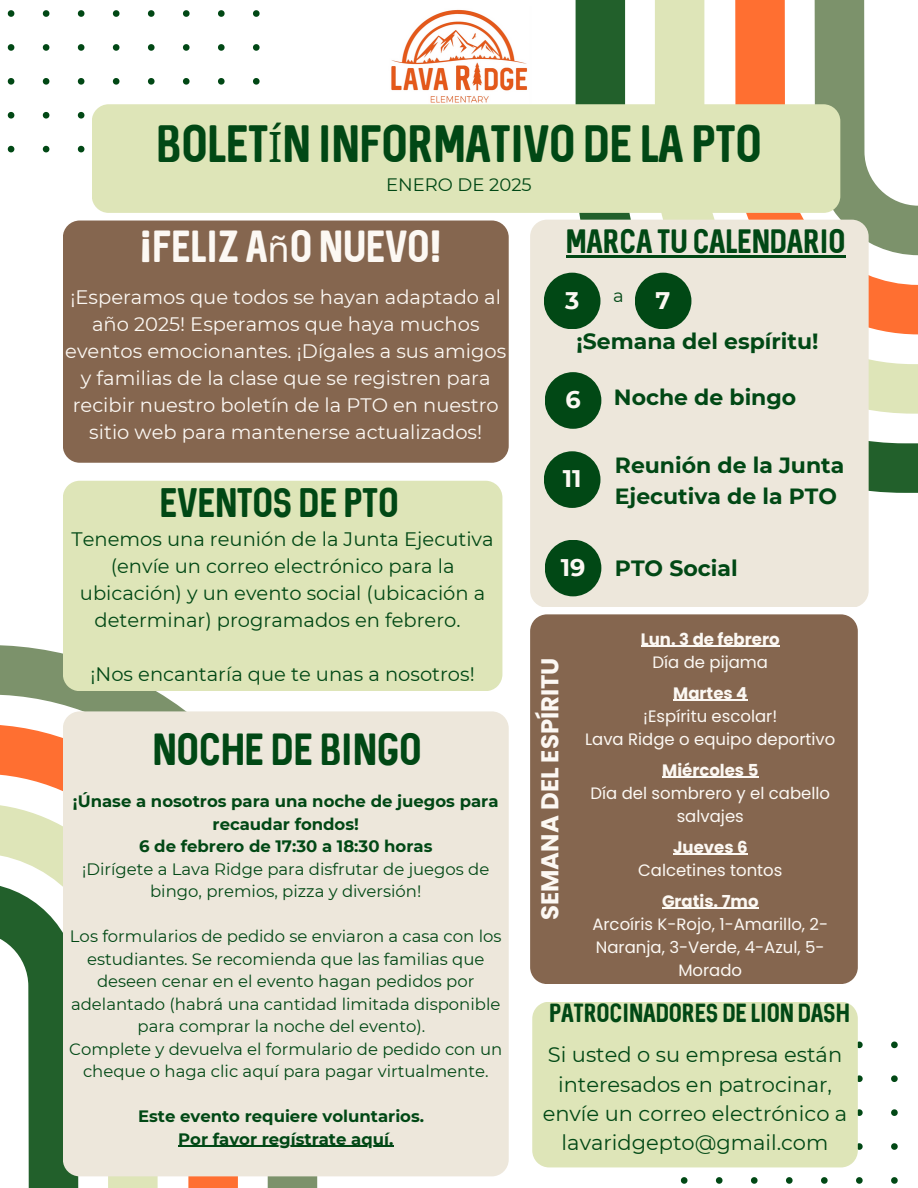
<style>
.page{position:relative;width:918px;height:1188px;background:#fff}
.page>*{position:absolute;margin:0;border:0;box-sizing:border-box;transform-origin:0 0}
.t1{font:42px "Sequel";color:#014815}
.t2{font:36px "Sequel";color:#fcf8f3}
.t3{font:36px "Sequel";color:#014815}
.t4{font:33px "Sequel";color:#014815}
.t5{font:27px "Sequel";color:#014815}
.t6{font:700 24.3px "Poppins";color:#fcf8f3}
.t7{font:700 24px "Montserrat";color:#fcf8f3}
.t8{font:700 22.05px "Montserrat";color:#014815}
.t9{font:700 21.9px/30.3px "Montserrat";color:#014815}
.t10{font:21px/29.2px "Montserrat";color:#014815;text-align:center}
.t11{font:21px "Sequel";color:#014815}
.t12{font:19.5px/27px "Montserrat";color:#fcf8f3;text-align:center}
.t13{font:19.5px/27px "Montserrat";color:#014815;text-align:center}
.t14{font:18px "Montserrat";color:#014815}
.t15{font:16.5px/22.5px "Montserrat";color:#014815;text-align:center}
.t16{font:16.5px/23px "Poppins";color:#fcf8f3;text-align:center}
.t17{font:700 16.5px/22.5px "Montserrat";color:#014815;text-align:center}
.t18{font:700 16.5px "Poppins";color:#fcf8f3}
.s1{font-family:"Noto Sans"}
</style>
<div class="page">
<svg style="left:7px;top:10px;width:253px;height:142px"></svg>
<svg style="left:576px;top:0;width:79px;height:220px;fill:#22602b"></svg>
<svg style="left:655px;top:0;width:80px;height:220px;fill:#dee5b8"></svg>
<svg style="left:735px;top:0;width:79px;height:220px;fill:#ff6f31"></svg>
<svg style="left:814px;top:0;width:104px;height:607px"></svg>
<div style="left:92px;top:104px;width:748px;height:109px;background:#dee5b8;border-radius:17px"></div>
<svg style="left:79px;top:480px;width:79px;height:708px;background:#a7b694"></svg>
<svg style="left:0;top:450px;width:79px;height:738px"></svg>
<div style="left:63px;top:711px;width:446px;height:465px;background:#ede7db;border-radius:17px"></div>
<div style="left:530px;top:220px;width:339px;height:387px;background:#ede7db;border-radius:17px"></div>
<div style="left:63px;top:221px;width:446px;height:242px;background:#85664f;border-radius:17px"></div>
<svg style="left:681px;top:1042px;width:217px;height:142px"></svg>
<div style="left:532px;top:1002px;width:326px;height:165px;background:#dee5b8"></div>
<img style="left:391px;top:9px;width:137px;height:94px">
<div style="left:544px;top:451px;width:56px;height:57px;background:#014815;border-radius:50%"></div>
<div style="left:545px;top:372px;width:56px;height:57px;background:#014815;border-radius:50%"></div>
<div style="left:545px;top:540px;width:56px;height:56px;background:#014815;border-radius:50%"></div>
<div style="left:544px;top:273px;width:56px;height:56px;background:#014815;border-radius:50%"></div>
<div style="left:635px;top:273px;width:56px;height:56px;background:#014815;border-radius:50%"></div>
<div style="left:530px;top:614px;width:328px;height:370px;background:#85664f"></div>
<hr style="left:566px;top:255px;width:279px;height:3px;background:#014815">
<hr style="left:178px;top:1146px;width:215px;height:1px;background:#014815">
<hr style="left:641px;top:646px;width:139px;height:1px;background:#fcf8f3">
<hr style="left:673px;top:700px;width:74px;height:1px;background:#fcf8f3">
<hr style="left:662px;top:777px;width:96px;height:1px;background:#fcf8f3">
<hr style="left:673px;top:854px;width:75px;height:1px;background:#fcf8f3">
<hr style="left:662px;top:908px;width:97px;height:1px;background:#fcf8f3">
<div style="left:63px;top:481px;width:439px;height:210px;background:#dee5b8"></div>
<p class="t1" style="left:156px;top:115px;width:607px">BOLET<span class="s1">Í</span>N INFORMATIVO DE LA PTO</p>
<p class="t14" style="left:386px;top:173px;width:147px">ENERO DE 2025</p>
<p class="t5" style="left:566px;top:223px;width:281px">MARCA TU CALENDARIO</p>
<p class="t2" style="left:140px;top:222px;width:304px">¡FELIZ A<span class="s1">ñ</span>O NUEVO!</p>
<h2 class="t12" style="left:65px;top:284px;width:442px">¡Esperamos que todos se hayan adaptado al año 2025! Esperamos que haya muchos eventos emocionantes. ¡Dígales a sus amigos y familias de la clase que se registren para recibir nuestro boletín de la PTO en nuestro sitio web para mantenerse actualizados!</h2>
<p class="t7" style="left:565px;top:285px;width:16px">3</p>
<h5 class="t7" style="left:656px;top:285px;width:16px">7</h5>
<h2 class="t14" style="left:613px;top:285px;width:12px">a</h2>
<p class="t9" style="left:577px;top:326px;width:243px">¡Semana del espíritu!</p>
<p class="t9" style="left:614px;top:382px;width:184px">Noche de bingo</p>
<p class="t7" style="left:565px;top:385px;width:17px">6</p>
<p class="t4" style="left:160px;top:480px;width:240px">EVENTOS DE PTO</p>
<p class="t13" style="left:72px;top:526px;width:424px">Tenemos una reunión de la Junta Ejecutiva (envíe un correo electrónico para la ubicación) y un evento social (ubicación a determinar) programados en febrero.</p>
<p class="t13" style="left:90px;top:661px;width:386px">¡Nos encantaría que te unas a nosotros!</p>
<p class="t3" style="left:152px;top:725px;width:271px">NOCHE DE BINGO</p>
<p class="t17" style="left:73px;top:790px;width:427px">¡Únase a nosotros para una noche de juegos para recaudar fondos!</p>
<p class="t17" style="left:139px;top:835px;width:295px">6 de febrero de 17:30 a 18:30 horas</p>
<p class="t15" style="left:82px;top:858px;width:409px">¡Dirígete a Lava Ridge para disfrutar de juegos de bingo, premios, pizza y diversión!</p>
<p class="t15" style="left:70px;top:925px;width:433px">Los formularios de pedido se enviaron a casa con los estudiantes. Se recomienda que las familias que deseen cenar en el evento hagan pedidos por adelantado (habrá una cantidad limitada disponible para comprar la noche del evento).</p>
<p class="t15" style="left:69px;top:1038px;width:435px">Complete y devuelva el formulario de pedido con un cheque o haga clic aquí para pagar virtualmente.</p>
<p class="t17" style="left:138px;top:1105px;width:288px">Este evento requiere voluntarios.</p>
<h3 class="t17" style="left:178px;top:1128px;width:217px">Por favor regístrate aquí.</h3>
<p class="t7" style="left:563px;top:464px;width:20px">11</p>
<h1 class="t7" style="left:561px;top:552px;width:26px">19</h1>
<p class="t9" style="left:615px;top:450px;width:231px">Reunión de la Junta<br>Ejecutiva de la PTO</p>
<p class="t8" style="left:615px;top:555px;width:125px">PTO Social</p>
<p class="t6" style="left:533px;top:920px;width:264px;rotate:-90deg">SEMANA DEL ESPÍRITU</p>
<h4 class="t18" style="left:641px;top:627px;width:140px">Lun. 3 de febrero</h4>
<p class="t16" style="left:652px;top:650px;width:117px">Día de pijama</p>
<p class="t18" style="left:673px;top:681px;width:76px">Martes 4</p>
<p class="t16" style="left:643px;top:704px;width:136px">¡Espíritu escolar!</p>
<p class="t16" style="left:585px;top:727px;width:252px">Lava Ridge o equipo deportivo</p>
<p class="t18" style="left:662px;top:758px;width:98px">Miércoles 5</p>
<p class="t16" style="left:591px;top:781px;width:241px">Día del sombrero y el cabello salvajes</p>
<p class="t18" style="left:673px;top:835px;width:76px">Jueves 6</p>
<p class="t16" style="left:638px;top:858px;width:146px">Calcetines tontos</p>
<p class="t18" style="left:662px;top:889px;width:98px">Gratis. 7mo</p>
<p class="t16" style="left:592px;top:912px;width:237px">Arcoíris K-Rojo, 1-Amarillo, 2-<br>Naranja, 3-Verde, 4-Azul, 5-<br>Morado</p>
<p class="t11" style="left:549px;top:999px;width:302px">PATROCINADORES DE LION DASH</p>
<p class="t10" style="left:543px;top:1040px;width:306px">Si usted o su empresa están interesados en patrocinar, envíe un correo electrónico a lavaridgepto@gmail.com</p>
</div>
